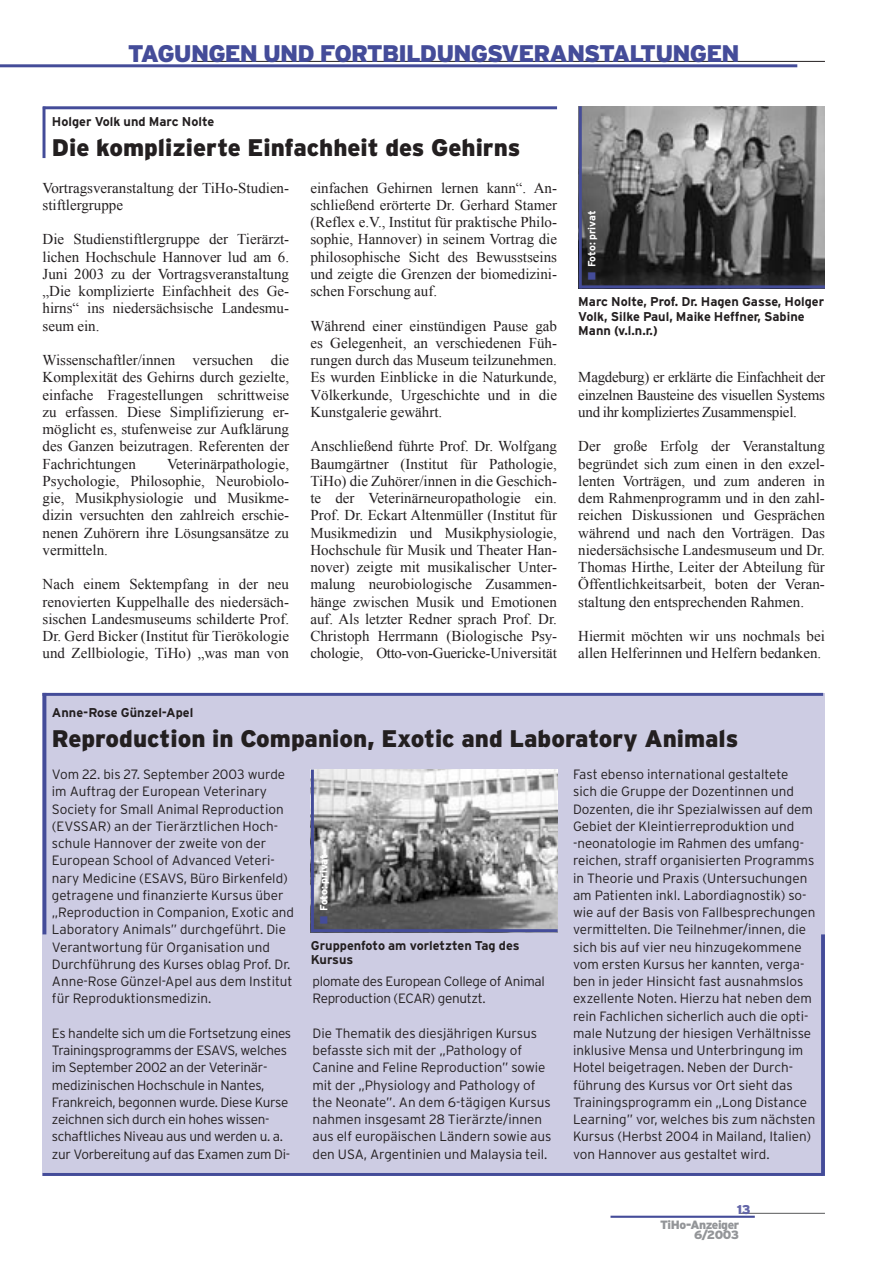
<style>
.page{position:relative;width:893px;height:1263px;background:#fff}
.page>*{position:absolute;margin:0;border:0;box-sizing:border-box;transform-origin:0 0}
.t1{font:900 24px "Interstate";color:#231f20}
.t2{font:900 24px "Interstate";letter-spacing:-.035em;color:#444c99}
.t3{font:15px/17.2px "Times New Roman";color:#231f20;text-align:justify}
.t4{font:300 13.5px/17.2px "Interstate";color:#231f20}
.t5{font:300 13.5px/17.2px "Interstate";letter-spacing:-.02em;color:#231f20}
.t6{font:700 12.75px/14.4px "Interstate";color:#231f20}
.t7{font:900 12.75px "Interstate";color:#6366a8}
.t8{font:900 12px/10.5px "Interstate";letter-spacing:-.035em;color:#939598;text-align:right}
.t9{font:700 10.5px "Interstate";letter-spacing:-.005em;color:#fff}
</style>
<div class="page">
<hr style="left:740px;top:1213px;width:85px;height:1px;background:#57585a">
<hr style="left:610px;top:1216px;width:145px;height:2px;background:#444c99">
<div style="left:43px;top:693px;width:782px;height:483px;background:#cdcce3"></div>
<hr style="left:191px;top:61px;width:634px;height:1px;background:#231f20">
<hr style="left:0;top:64px;width:797px;height:3px;background:#444c99">
<hr style="left:43px;top:106px;width:514px;height:3px;background:#444c99">
<hr style="left:43px;top:107px;width:2px;height:51px;background:#444c99">
<img style="left:578px;top:106px;width:247px;height:182px">
<hr style="left:579px;top:106px;width:3px;height:182px;background:#444c99">
<hr style="left:579px;top:285px;width:246px;height:3px;background:#444c99">
<img style="left:310px;top:770px;width:248px;height:162px">
<hr style="left:311px;top:770px;width:3px;height:162px;background:#444c99">
<hr style="left:311px;top:929px;width:247px;height:3px;background:#444c99">
<hr style="left:821px;top:934px;width:4px;height:242px;background:#444c99">
<hr style="left:43px;top:1173px;width:780px;height:3px;background:#444c99">
<hr style="left:43px;top:693px;width:3px;height:241px;background:#444c99">
<hr style="left:43px;top:693px;width:780px;height:3px;background:#444c99">
<svg style="left:588px;top:272px;width:7px;height:7px"></svg>
<svg style="left:320px;top:916px;width:8px;height:7px"></svg>
<h1 class="t2" style="left:128px;top:40px;width:613px">TAGUNGEN UND FORTBILDUNGSVERANSTALTUNGEN</h1>
<p class="t6" style="left:52px;top:114px;width:164px">Holger Volk und Marc Nolte</p>
<h1 class="t1" style="left:52px;top:134px;width:470px">Die komplizierte Einfachheit des Gehirns</h1>
<p class="t3" style="left:43px;top:179px;width:248px">Vortragsveranstaltung der TiHo-Studien&shy;stiftlergruppe</p>
<p class="t3" style="left:43px;top:230px;width:248px">Die Studienstiftlergruppe der Tierärzt&shy;lichen Hochschule Hannover lud am 6.<br>Juni 2003 zu der Vortragsveranstaltung „Die komplizierte Einfachheit des Ge&shy;hirns“ ins niedersächsische Landesmu&shy;seum ein.</p>
<p class="t3" style="left:43px;top:351px;width:248px">Wissenschaftler/innen versuchen die Komplexität des Gehirns durch gezielte, einfache Fragestellungen schrittweise zu erfassen. Diese Simplifizierung er&shy;möglicht es, stufenweise zur Aufklärung des Ganzen beizutragen. Referenten der Fachrichtungen</p>
<p class="t3" style="left:310px;top:179px;width:248px">einfachen Gehirnen lernen kann“. An&shy;schließend erörterte Dr. Gerhard Stamer (Reflex e.V., Institut für praktische Philo&shy;sophie, Hannover) in seinem Vortrag die philosophische Sicht des Bewusstseins und zeigte die Grenzen der biomedizini&shy;schen Forschung auf.</p>
<p class="t3" style="left:310px;top:317px;width:248px">Während einer einstündigen Pause gab es Gelegenheit, an verschiedenen Füh&shy;rungen durch das Museum teilzunehmen.<br>Es wurden Einblicke in die Naturkunde, Völkerkunde, Urgeschichte und in die Kunstgalerie gewährt.</p>
<p class="t3" style="left:310px;top:437px;width:248px">Anschließend führte Prof. Dr. Wolfgang Baumgärtner (Institut für Pathologie, TiHo) die Zuhörer/innen in die Geschich&shy;te der Veterinärneuropathologie ein.<br>Prof. Dr. Eckart Altenmüller (Institut für Musikmedizin und Musikphysiologie, Hochschule für Musik und Theater Han&shy;nover) zeigte mit musikalischer Unter&shy;malung neurobiologische Zusammen&shy;hänge zwischen Musik und Emotionen auf. Als letzter Redner sprach Prof. Dr.<br>Christoph Herrmann (Biologische Psy&shy;chologie, Otto-von-Guericke-Universität</p>
<p class="t3" style="left:43px;top:455px;width:248px;text-indent:125px">Veterinärpathologie, Psychologie, Philosophie, Neurobiolo&shy;gie, Musikphysiologie und Musikme&shy;dizin versuchten den zahlreich erschie&shy;nenen Zuhörern ihre Lösungsansätze zu vermitteln.</p>
<p class="t3" style="left:43px;top:575px;width:248px">Nach einem Sektempfang in der neu renovierten Kuppelhalle des niedersäch&shy;sischen Landesmuseums schilderte Prof.<br>Dr. Gerd Bicker (Institut für Tierökologie und Zellbiologie, TiHo) „was man von</p>
<p class="t9" style="left:586px;top:267px;width:58px;rotate:-90deg">Foto: privat</p>
<p class="t6" style="left:578px;top:294px;width:247px">Marc Nolte, Prof. Dr. Hagen Gasse, Holger<br>Volk, Silke Paul, Maike Heffner, Sabine<br>Mann (v.l.n.r.)</p>
<p class="t3" style="left:578px;top:368px;width:248px">Magdeburg) er erklärte die Einfachheit der einzelnen Bausteine des visuellen Systems und ihr kompliziertes Zusammenspiel.</p>
<p class="t3" style="left:578px;top:437px;width:248px">Der große Erfolg der Veranstaltung begründet sich zum einen in den exzel&shy;lenten Vorträgen, und zum anderen in dem Rahmenprogramm und in den zahl&shy;reichen Diskussionen und Gesprächen während und nach den Vorträgen. Das niedersächsische Landesmuseum und Dr.<br>Thomas Hirthe, Leiter der Abteilung für Öffentlichkeitsarbeit, boten der Veran&shy;staltung den entsprechenden Rahmen.</p>
<p class="t3" style="left:578px;top:627px;width:248px">Hiermit möchten wir uns nochmals bei allen Helferinnen und Helfern bedanken.</p>
<p class="t6" style="left:52px;top:705px;width:143px">Anne-Rose Günzel-Apel</p>
<h1 class="t1" style="left:52px;top:725px;width:688px">Reproduction in Companion, Exotic and Laboratory Animals</h1>
<p class="t4" style="left:52px;top:766px;width:244px">Vom 22. bis 27. September 2003 wurde im Auftrag der European Veterinary Society for Small Animal Reproduction (EVSSAR) an der Tierärztlichen Hoch&shy;schule Hannover der zweite von der European School of Advanced Veteri&shy;nary Medicine (ESAVS, Büro Birkenfeld) getragene und finanzierte Kursus über „Reproduction in Companion, Exotic and Laboratory Animals” durchgeführt. Die Verantwortung für Organisation und Durchführung des Kurses oblag Prof. Dr.<br>Anne-Rose Günzel-Apel aus dem Institut für Reproduktionsmedizin.</p>
<p class="t5" style="left:52px;top:1024px;width:241px">Es handelte sich um die Fortsetzung eines Trainingsprogramms der ESAVS, welches im September 2002 an der Veterinär&shy;medizinischen Hochschule in Nantes, Frankreich, begonnen wurde. Diese Kurse zeichnen sich durch ein hohes wissen&shy;schaftliches Niveau aus und werden u. a. zur Vorbereitung auf das Examen zum Di-</p>
<p class="t9" style="left:318px;top:911px;width:58px;rotate:-90deg">Foto: privat</p>
<p class="t6" style="left:311px;top:938px;width:210px">Gruppenfoto am vorletzten Tag des<br>Kursus</p>
<p class="t5" style="left:312px;top:973px;width:234px">plomate des European College of Animal<br>Reproduction (ECAR) genutzt.</p>
<p class="t4" style="left:312px;top:1024px;width:241px">Die Thematik des diesjährigen Kursus befasste sich mit der „Pathology of Canine and Feline Reproduction” sowie mit der „Physiology and Pathology of the Neonate”. An dem 6-tägigen Kursus nahmen insgesamt 28 Tierärzte/innen aus elf europäischen Ländern sowie aus den USA, Argentinien und Malaysia teil.</p>
<p class="t4" style="left:573px;top:766px;width:244px">Fast ebenso international gestaltete sich die Gruppe der Dozentinnen und Dozenten, die ihr Spezialwissen auf dem Gebiet der Kleintierreproduktion und -neonatologie im Rahmen des umfang&shy;reichen, straff organisierten Programms in Theorie und Praxis (Untersuchungen am Patienten inkl. Labordiagnostik) so&shy;wie auf der Basis von Fallbesprechungen vermittelten. Die Teilnehmer/innen, die sich bis auf vier neu hinzugekommene vom ersten Kursus her kannten, verga&shy;ben in jeder Hinsicht fast ausnahmslos exzellente Noten. Hierzu hat neben dem rein Fachlichen sicherlich auch die opti&shy;male Nutzung der hiesigen Verhältnisse inklusive Mensa und Unterbringung im Hotel beigetragen. Neben der Durch&shy;führung des Kursus vor Ort sieht das Trainingsprogramm ein „Long Distance Learning” vor, welches bis zum nächsten Kursus (Herbst 2004 in Mailand, Italien) von Hannover aus gestaltet wird.</p>
<p class="t7" style="left:737px;top:1202px;width:15px">13</p>
<p class="t8" style="left:660px;top:1219px;width:81px">TiHo-Anzeiger<br>6/2003</p>
</div>
